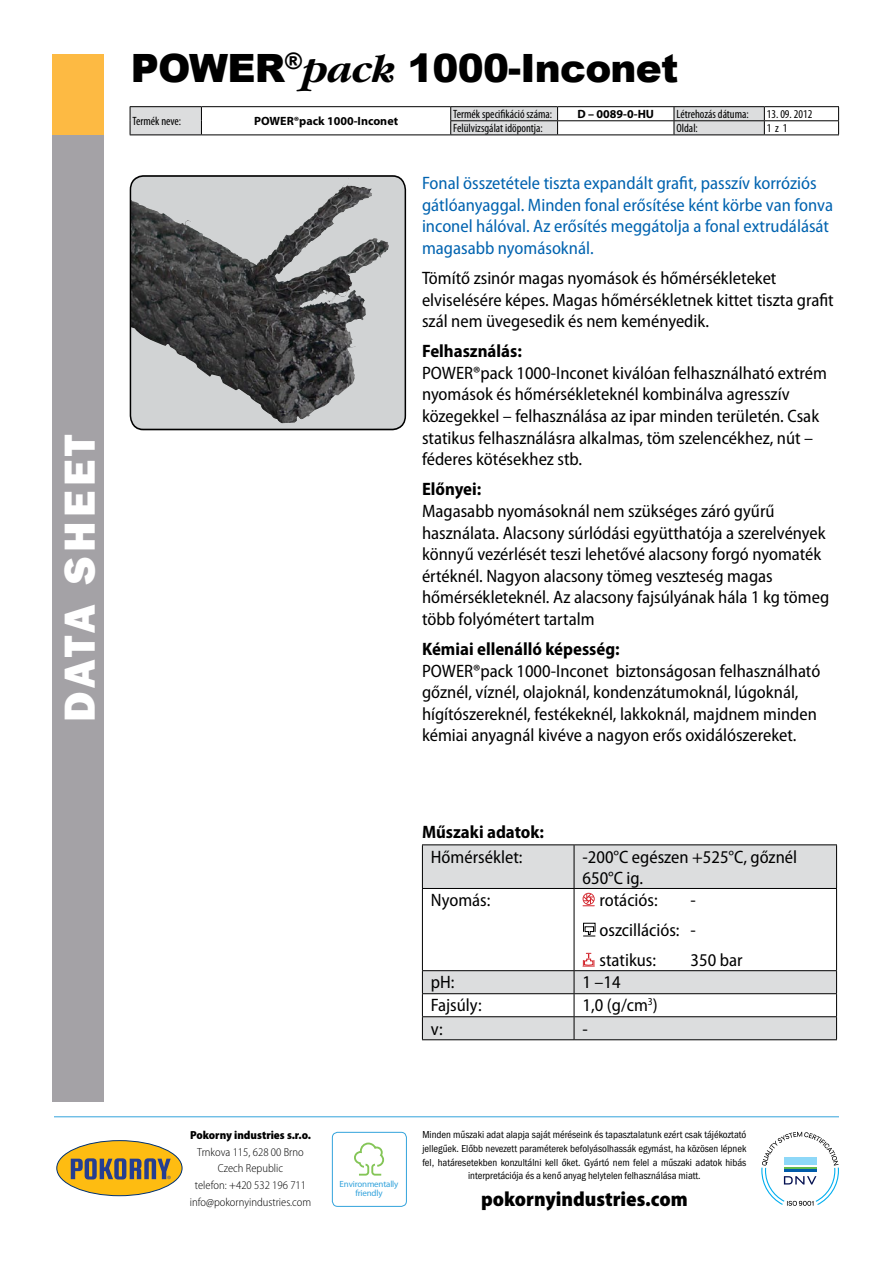
<style>
.page{position:relative;width:893px;height:1263px;background:#fff}
.page>*{position:absolute;margin:0;border:0;box-sizing:border-box;transform-origin:0 0}
.t1{font:45px "Franklin Got Itc TEE Heav";letter-spacing:.09em;color:#fff}
.t2{font:900 39px "Arial";letter-spacing:-.02em;color:#000}
.t3{font:900 semi-condensed 20.7px "Myriad Pro";color:#000}
.t4{font:semi-condensed 18px/21.6px "Myriad Pro";color:#000}
.t5{font:semi-condensed 18px/21.6px "Myriad Pro";color:#0063b0}
.t6{font:700 semi-condensed 18px "Myriad Pro";color:#000}
.t7{font:condensed 12px "Myriad Pro";color:#000}
.t8{font:700 12px "Myriad Pro";color:#000}
.t9{font:300 semi-condensed 11.7px/16.6px "Myriad Pro";color:#000;text-align:center}
.t10{font:900 semi-condensed 11.7px "Myriad Pro";color:#000}
.t11{font:condensed 10.5px/13.6px "Franklin Got Itc TEE";color:#000;text-align:center}
.t12{font:9px/9.1px "Myriad Pro";letter-spacing:-.02em;color:#33a3dc;text-align:center}
.s1{font-family:"Garamond Itc TEE";font-weight:700;font-style:italic}
</style>
<div class="page">
<div style="left:52px;top:134px;width:51px;height:967px;background:#a4a2a6"></div>
<div style="left:52px;top:54px;width:51px;height:80px;background:#fdba43"></div>
<hr style="left:54px;top:1116px;width:785px;height:1px;background:#33a3dc">
<svg style="left:761px;top:1132px;width:78px;height:74px"></svg>
<div style="left:57px;top:1140px;width:125px;height:56px;background:#febc11;border-radius:50%"></div>
<div style="left:56px;top:1140px;width:126px;height:56px;border:1px solid #003172;border-radius:50%"></div>
<svg style="left:71px;top:1158px;width:100px;height:21px"></svg>
<svg style="left:354px;top:1142px;width:31px;height:34px"></svg>
<div style="left:332px;top:1132px;width:75px;height:75px;border:1px solid #33a3dc;border-radius:5px"></div>
<hr style="left:130px;top:106px;width:71px;height:1px;background:#000">
<hr style="left:201px;top:106px;width:250px;height:1px;background:#000">
<hr style="left:451px;top:106px;width:107px;height:1px;background:#000">
<hr style="left:558px;top:106px;width:116px;height:1px;background:#000">
<hr style="left:674px;top:106px;width:90px;height:1px;background:#000">
<hr style="left:764px;top:106px;width:75px;height:1px;background:#000">
<hr style="left:764px;top:120px;width:75px;height:1px;background:#000">
<svg style="left:130px;top:107px;width:635px;height:28px"></svg>
<svg style="left:838px;top:107px;width:1px;height:28px"></svg>
<hr style="left:130px;top:135px;width:71px;height:1px;background:#000">
<hr style="left:201px;top:135px;width:250px;height:1px;background:#000">
<hr style="left:451px;top:135px;width:107px;height:1px;background:#000">
<hr style="left:558px;top:135px;width:116px;height:1px;background:#000">
<hr style="left:674px;top:135px;width:90px;height:1px;background:#000">
<hr style="left:764px;top:135px;width:75px;height:1px;background:#000">
<svg style="left:423px;top:845px;width:413px;height:194px"></svg>
<hr style="left:422px;top:844px;width:152px;height:1px;background:#000">
<hr style="left:422px;top:845px;width:1px;height:43px;background:#000">
<hr style="left:574px;top:844px;width:263px;height:1px;background:#000">
<hr style="left:574px;top:845px;width:1px;height:43px;background:#000">
<hr style="left:836px;top:845px;width:1px;height:43px;background:#000">
<hr style="left:422px;top:888px;width:152px;height:1px;background:#000">
<hr style="left:422px;top:889px;width:1px;height:81px;background:#000">
<hr style="left:574px;top:888px;width:263px;height:1px;background:#000">
<hr style="left:574px;top:889px;width:1px;height:81px;background:#000">
<hr style="left:836px;top:889px;width:1px;height:81px;background:#000">
<hr style="left:422px;top:970px;width:152px;height:1px;background:#000">
<hr style="left:574px;top:970px;width:263px;height:1px;background:#000">
<hr style="left:422px;top:993px;width:152px;height:1px;background:#000">
<hr style="left:574px;top:993px;width:263px;height:1px;background:#000">
<hr style="left:422px;top:1016px;width:152px;height:1px;background:#000">
<svg style="left:422px;top:971px;width:1px;height:68px"></svg>
<hr style="left:574px;top:1016px;width:263px;height:1px;background:#000">
<svg style="left:574px;top:971px;width:1px;height:68px"></svg>
<svg style="left:836px;top:971px;width:1px;height:68px"></svg>
<hr style="left:422px;top:1039px;width:152px;height:1px;background:#000">
<hr style="left:574px;top:1039px;width:263px;height:1px;background:#000">
<svg style="left:583px;top:893px;width:12px;height:13px"></svg>
<svg style="left:583px;top:923px;width:13px;height:13px"></svg>
<svg style="left:583px;top:953px;width:12px;height:14px"></svg>
<div style="left:130px;top:176px;width:275px;height:253px;background:#d1d3d4;border-radius:13px"></div>
<img style="left:130px;top:178px;width:236px;height:245px">
<div style="left:130px;top:175px;width:276px;height:255px;border:2px solid #000;border-radius:13px"></div>
<h1 class="t1" style="left:54px;top:722px;width:289px;rotate:-90deg">DATA SHEET</h1>
<h2 class="t2" style="left:131px;top:40px;width:549px">POWER<sup>®</sup><span class="s1">pack</span> 1000-Inconet</h2>
<p class="t7" style="left:133px;top:115px;width:50px">Termék neve:</p>
<p class="t8" style="left:254px;top:115px;width:145px">POWER®pack 1000-Inconet</p>
<p class="t7" style="left:453px;top:108px;width:100px">Termék specifikáció száma:</p>
<p class="t8" style="left:577px;top:107px;width:78px">D – 0089-0-HU</p>
<p class="t7" style="left:676px;top:108px;width:74px">Létrehozás dátuma:</p>
<p class="t7" style="left:767px;top:108px;width:47px">13. 09. 2012</p>
<p class="t7" style="left:453px;top:122px;width:91px">Felülvizsgálat idöpontja:</p>
<p class="t7" style="left:676px;top:122px;width:23px">Oldal:</p>
<p class="t7" style="left:767px;top:122px;width:22px">1 z 1</p>
<p class="t5" style="left:422px;top:173px;width:412px">Fonal összetétele tiszta expandált grafit, passzív korróziós gátlóanyaggal. Minden fonal erősítése ként körbe van fonva inconel hálóval. Az erősítés meggátolja a fonal extrudálását magasabb nyomásoknál.</p>
<p class="t4" style="left:422px;top:267px;width:413px">Tömítő zsinór magas nyomások és hőmérsékleteket elviselésére képes. Magas hőmérsékletnek kittet tiszta grafit szál nem üvegesedik és nem keményedik.</p>
<p class="t6" style="left:422px;top:341px;width:101px">Felhasználás:</p>
<p class="t4" style="left:422px;top:362px;width:406px">POWER®pack 1000-Inconet kiválóan felhasználható extrém nyomások és hőmérsékleteknél kombinálva agresszív közegekkel – felhasználása az ipar minden területén. Csak statikus felhasználásra alkalmas, töm szelencékhez, nút – féderes kötésekhez stb.</p>
<p class="t6" style="left:422px;top:479px;width:61px">Előnyei:</p>
<p class="t4" style="left:422px;top:500px;width:409px">Magasabb nyomásoknál nem szükséges záró gyűrű használata. Alacsony súrlódási együtthatója a szerelvények könnyű vezérlését teszi lehetővé alacsony forgó nyomaték értéknél. Nagyon alacsony tömeg veszteség magas hőmérsékleteknél. Az alacsony fajsúlyának hála 1 kg tömeg több folyómétert tartalm</p>
<p class="t6" style="left:422px;top:639px;width:199px">Kémiai ellenálló képesség:</p>
<p class="t4" style="left:422px;top:660px;width:400px">POWER®pack 1000-Inconet biztonságosan felhasználható gőznél, víznél, olajoknál, kondenzátumoknál, lúgoknál, hígítószereknél, festékeknél, lakkoknál, majdnem minden kémiai anyagnál kivéve a nagyon erős oxidálószereket.</p>
<p class="t6" style="left:422px;top:822px;width:124px">Műszaki adatok:</p>
<p class="t4" style="left:431px;top:846px;width:93px">Hőmérséklet:</p>
<p class="t4" style="left:583px;top:846px;width:216px">-200°C egészen +525°C, gőznél<br>650°C ig.</p>
<p class="t4" style="left:431px;top:890px;width:61px">Nyomás:</p>
<p class="t4" style="left:599px;top:890px;width:60px">rotációs:</p>
<p class="t4" style="left:599px;top:885px;width:98px;line-height:30.2px;text-align:justify;text-indent:91px">- oszcillációs: - statikus:</p>
<p class="t4" style="left:691px;top:950px;width:54px">350 bar</p>
<p class="t4" style="left:431px;top:972px;width:25px">pH:</p>
<p class="t4" style="left:583px;top:972px;width:40px">1 –14</p>
<p class="t4" style="left:431px;top:995px;width:52px">Fajsúly:</p>
<p class="t4" style="left:583px;top:995px;width:77px">1,0 (g/cm<sup>3</sup>)</p>
<p class="t4" style="left:431px;top:1018px;width:13px">v:</p>
<p class="t4" style="left:583px;top:1018px;width:7px">-</p>
<p class="t10" style="left:190px;top:1128px;width:123px">Pokorny industries s.r.o.</p>
<p class="t9" style="left:190px;top:1144px;width:123px">Trnkova 115, 628 00 Brno<br>Czech Republic<br>telefon: +420 532 196 711 info@pokornyindustries.com</p>
<p class="t12" style="left:340px;top:1180px;width:60px">Environmentally friendly</p>
<p class="t11" style="left:422px;top:1128px;width:325px">Minden műszaki adat alapja saját méréseink és tapasztalatunk ezért csak tájékoztató jellegűek. Előbb nevezett paraméterek befolyásolhassák egymást, ha közösen lépnek fel, határesetekben konzultálni kell őket. Gyártó nem felel a műszaki adatok hibás interpretációja és a kenő anyag helytelen felhasználása miatt.</p>
<p class="t3" style="left:481px;top:1187px;width:208px">pokornyindustries.com</p>
</div>
